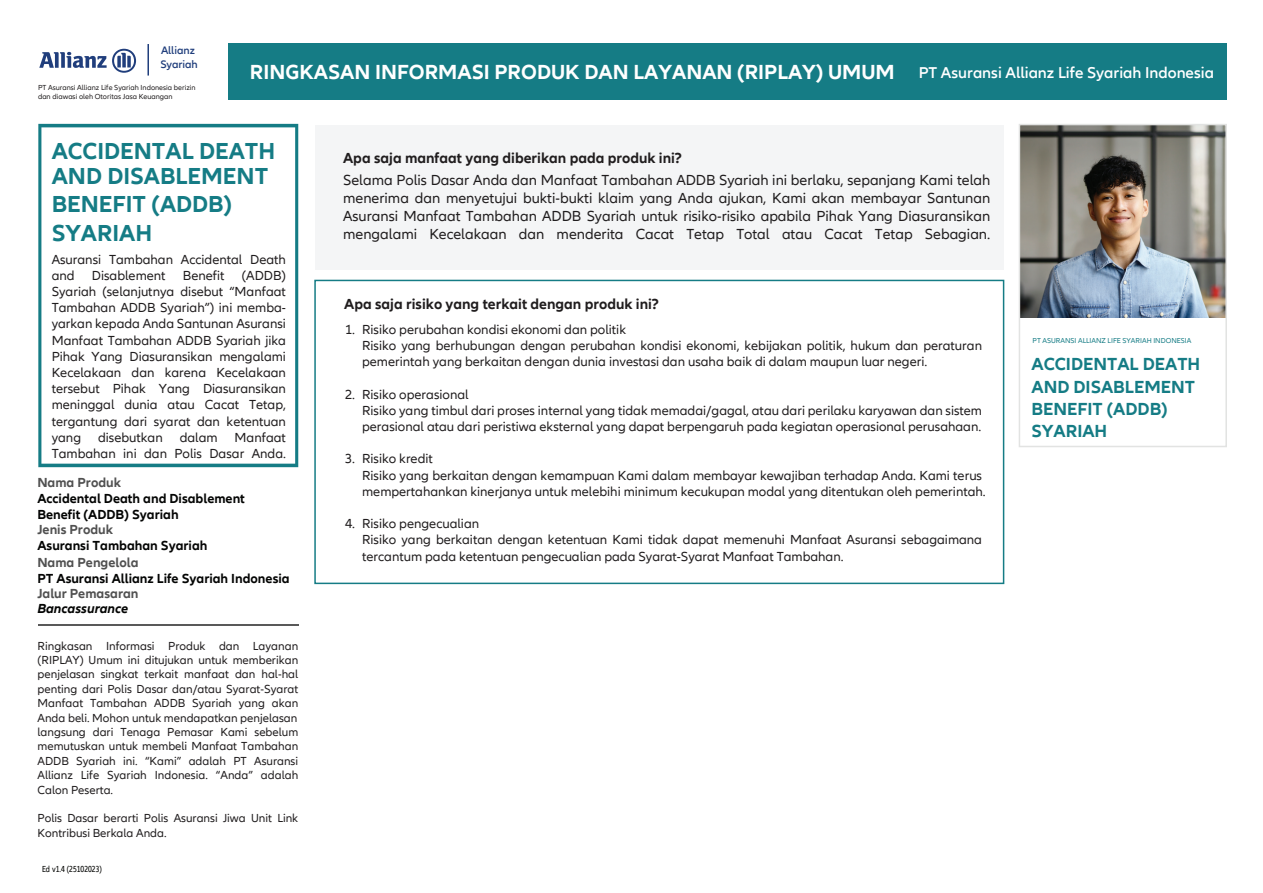
<style>
.page{position:relative;width:1263px;height:893px;background:#fff}
.page>*{position:absolute;margin:0;border:0;box-sizing:border-box;transform-origin:0 0}
.t1{font:700 23.85px/25.2px "Allianz Neo";color:#157c85}
.t2{font:700 21px "Allianz Neo";color:#fff}
.t3{font:700 18px/22.2px "Allianz Neo";color:#157c85}
.t4{font:15px/18px "Allianz Neo";color:#201d1e;text-align:justify}
.t5{font:700 15px "Allianz Neo";color:#201d1e}
.t6{font:13.5px/16.2px "Allianz Neo";color:#201d1e}
.t7{font:700 13.5px/16.2px "Allianz Neo";color:#040504}
.t8{font:700 13.5px "Allianz Neo";color:#515151}
.t9{font:italic 700 13.5px "Allianz Neo";color:#040504}
.t10{font:12px/14.4px "Allianz Neo";color:#201d1e;text-align:justify}
.t11{font:600 11.25px "Allianz Neo";color:#203e7c}
.t12{font:condensed 9px "Allianz Neo";color:#040503}
.t13{font:7.5px/9px "Allianz Neo";color:#201d1e}
.t14{font:7.35px "Allianz Neo";color:#157c85}
.s1{font-weight:600;font-size:16.2px}
</style>
<div class="page">
<img style="left:1022px;top:127px;width:202px;height:191px">
<div style="left:1019px;top:124px;width:208px;height:323px;border:2px solid #e2e3e2"></div>
<div style="left:315px;top:125px;width:688px;height:145px;background:#f4f5f6"></div>
<svg style="left:38px;top:124px;width:260px;height:343px"></svg>
<img style="left:38px;top:624px;width:260px;height:2px">
<div style="left:314px;top:280px;width:690px;height:304px;border:2px solid #157c85"></div>
<div style="left:228px;top:43px;width:998px;height:56px;background:#157c85"></div>
<svg style="left:39px;top:49px;width:97px;height:24px"></svg>
<hr style="left:147px;top:44px;width:2px;height:32px;background:#203e7c">
<p class="t11" style="left:161px;top:44px;width:35px">Allianz</p>
<p class="t13" style="left:38px;top:83px;width:159px">PT Asuransi Allianz Life Syariah Indonesia berizin dan diawasi oleh Otoritas Jasa Keuangan</p>
<p class="t11" style="left:160px;top:57px;width:39px">Syariah</p>
<h2 class="t2" style="left:250px;top:60px;width:965px">RINGKASAN INFORMASI PRODUK DAN LAYANAN (RIPLAY) UMUM <span class="s1">PT Asuransi Allianz Life Syariah Indonesia</span></h2>
<h1 class="t1" style="left:52px;top:139px;width:225px">ACCIDENTAL DEATH<br>AND DISABLEMENT</h1>
<h1 class="t1" style="left:52px;top:190px;width:182px;line-height:28.7px">BENEFIT (ADDB)<br>SYARIAH</h1>
<p class="t6" style="left:52px;top:251px;width:236px">Asuransi Tambahan Accidental Death and</p>
<p class="t6" style="left:52px;top:267px;width:236px;text-align:justify;text-indent:190px">(ADDB)<br>Syariah (selanjutnya disebut “Manfaat Tambahan ADDB Syariah”) ini memba&shy;yarkan kepada Anda Santunan Asuransi Manfaat Tambahan ADDB Syariah jika Pihak Yang Diasuransikan mengalami Kecelakaan dan karena Kecelakaan tersebut Pihak Yang Diasuransikan meninggal dunia atau Cacat Tetap, tergantung dari syarat dan ketentuan yang</p>
<p class="t6" style="left:92px;top:267px;width:75px">Disablement</p>
<p class="t6" style="left:183px;top:267px;width:43px">Benefit</p>
<p class="t6" style="left:52px;top:429px;width:236px;text-align:right">Manfaat<br>Tambahan ini dan Polis Dasar Anda.</p>
<p class="t6" style="left:98px;top:429px;width:66px">disebutkan</p>
<p class="t6" style="left:180px;top:429px;width:39px">dalam</p>
<p class="t8" style="left:37px;top:474px;width:85px">Nama Produk</p>
<p class="t8" style="left:37px;top:522px;width:77px">Jenis Produk</p>
<p class="t7" style="left:37px;top:538px;width:172px">Asuransi Tambahan Syariah</p>
<p class="t8" style="left:37px;top:554px;width:103px">Nama Pengelola</p>
<p class="t7" style="left:37px;top:571px;width:254px">PT Asuransi Allianz Life Syariah Indonesia</p>
<p class="t8" style="left:37px;top:586px;width:103px">Jalur Pemasaran</p>
<p class="t9" style="left:37px;top:601px;width:92px">Bancassurance</p>
<p class="t7" style="left:37px;top:491px;width:209px">Accidental Death and Disablement<br>Benefit (ADDB) Syariah</p>
<p class="t10" style="left:38px;top:639px;width:262px">Ringkasan Informasi Produk dan Layanan (RIPLAY) Umum ini ditujukan untuk memberikan penjelasan singkat terkait manfaat dan hal-hal penting dari Polis Dasar dan/atau Syarat-Syarat Manfaat Tambahan ADDB Syariah yang akan Anda beli. Mohon untuk mendapatkan penjelasan langsung dari Tenaga Pemasar Kami sebelum memutuskan untuk membeli Manfaat Tambahan ADDB Syariah ini. “Kami” adalah PT Asuransi Allianz Life Syariah Indonesia. “Anda” adalah Calon Peserta.</p>
<p class="t10" style="left:38px;top:812px;width:262px">Polis Dasar berarti Polis Asuransi Jiwa Unit Link<br>Kontribusi Berkala Anda.</p>
<p class="t12" style="left:42px;top:863px;width:61px">Ed v1.4 (25102023)</p>
<p class="t5" style="left:343px;top:149px;width:340px">Apa saja manfaat yang diberikan pada produk ini?</p>
<p class="t4" style="left:343px;top:171px;width:649px">Selama Polis Dasar Anda dan Manfaat Tambahan ADDB Syariah ini berlaku, sepanjang Kami telah menerima dan menyetujui bukti-bukti klaim yang Anda ajukan, Kami akan membayar Santunan Asuransi Manfaat Tambahan ADDB Syariah untuk risiko-risiko apabila Pihak Yang Diasuransikan mengalami Kecelakaan dan menderita Cacat Tetap Total atau Cacat Tetap Sebagian.</p>
<p class="t5" style="left:344px;top:296px;width:316px">Apa saja risiko yang terkait dengan produk ini?</p>
<p class="t6" style="left:362px;top:322px;width:621px">Risiko perubahan kondisi ekonomi dan politik<br>Risiko yang berhubungan dengan perubahan kondisi ekonomi, kebijakan politik, hukum dan peraturan pemerintah yang berkaitan dengan dunia investasi dan usaha baik di dalam maupun luar negeri.</p>
<p class="t6" style="left:362px;top:386px;width:621px">Risiko operasional<br>Risiko yang timbul dari proses internal yang tidak memadai/gagal, atau dari perilaku karyawan dan sistem perasional atau dari peristiwa eksternal yang dapat berpengaruh pada kegiatan operasional perusahaan.</p>
<p class="t6" style="left:362px;top:451px;width:625px">Risiko kredit<br>Risiko yang berkaitan dengan kemampuan Kami dalam membayar kewajiban terhadap Anda. Kami terus mempertahankan kinerjanya untuk melebihi minimum kecukupan modal yang ditentukan oleh pemerintah.</p>
<p class="t6" style="left:362px;top:516px;width:621px">Risiko pengecualian<br>Risiko yang berkaitan dengan ketentuan Kami tidak dapat memenuhi Manfaat Asuransi sebagaimana tercantum pada ketentuan pengecualian pada Syarat-Syarat Manfaat Tambahan.</p>
<p class="t6" style="left:345px;top:322px;width:12px">1.</p>
<p class="t6" style="left:345px;top:386px;width:12px">2.</p>
<p class="t6" style="left:345px;top:451px;width:12px">3.</p>
<p class="t6" style="left:345px;top:516px;width:12px">4.</p>
<p class="t14" style="left:1032px;top:337px;width:160px">PT ASURANSI ALLIANZ LIFE SYARIAH INDONESIA</p>
<h3 class="t3" style="left:1031px;top:353px;width:170px">ACCIDENTAL DEATH<br>AND DISABLEMENT<br>BENEFIT (ADDB)<br>SYARIAH</h3>
</div>
